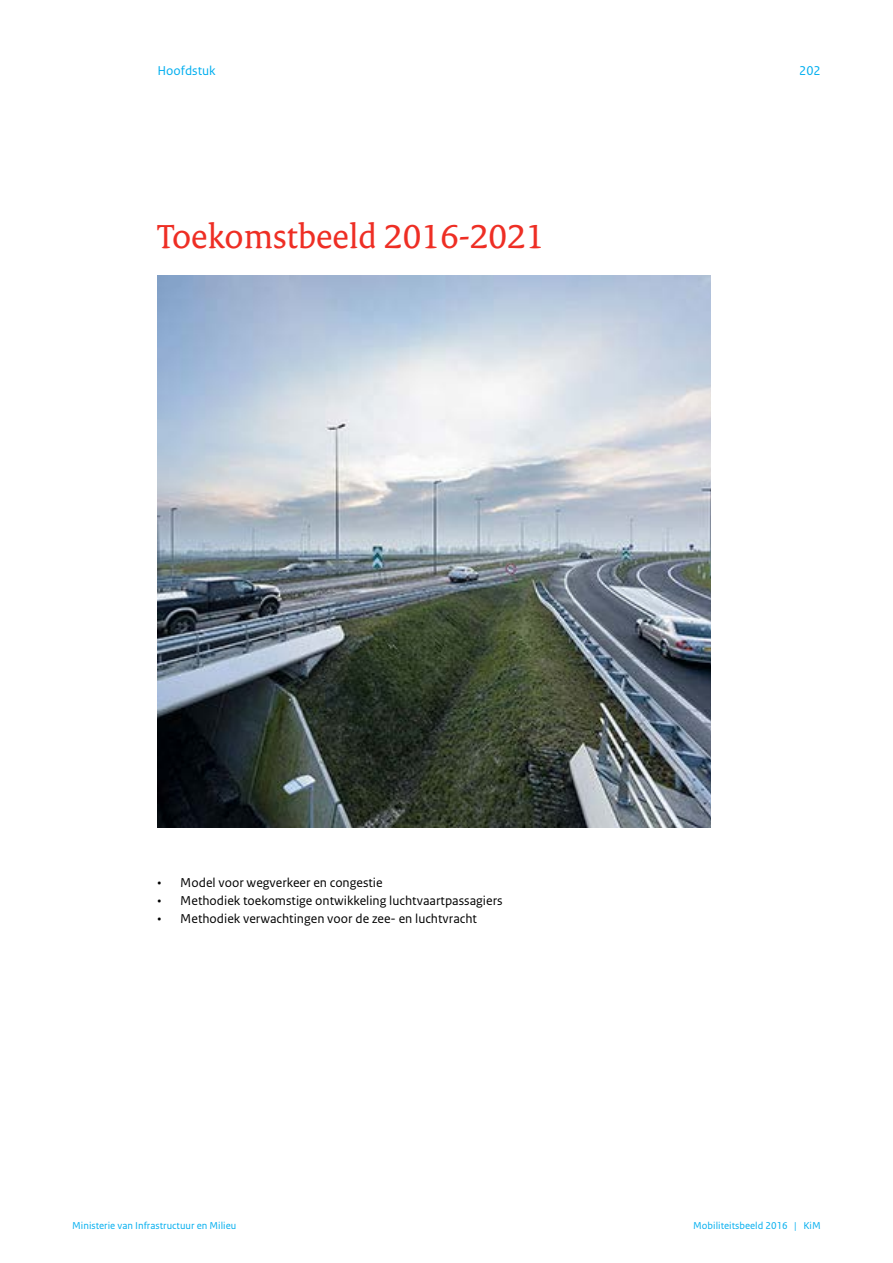
<style>
.page{position:relative;width:893px;height:1263px;background:#fff}
.page>*{position:absolute;margin:0;border:0;box-sizing:border-box;transform-origin:0 0}
.t1{font:36px "Rijksoverheid Serif";color:#ee2e24}
.t2{font:13.5px "Rijksoverheid Sans Text";color:#000}
.t3{font:13.5px "Rijksoverheid Sans Text";color:#00aeef}
.t4{font:10.5px "Rijksoverheid Sans Text";color:#00aeef}
</style>
<div class="page">
<img style="left:157px;top:275px;width:553px;height:553px">
<p class="t3" style="left:157px;top:63px;width:60px">Hoofdstuk</p>
<p class="t3" style="left:799px;top:63px;width:23px">202</p>
<h1 class="t1" style="left:157px;top:215px;width:389px">Toekomstbeeld 2016-2021</h1>
<p class="t2" style="left:157px;top:875px;width:227px">• Model voor wegverkeer en congestie</p>
<p class="t2" style="left:157px;top:893px;width:347px">• Methodiek toekomstige ontwikkeling luchtvaartpassagiers</p>
<p class="t2" style="left:157px;top:911px;width:321px">• Methodiek verwachtingen voor de zee- en luchtvracht</p>
<p class="t4" style="left:72px;top:1220px;width:165px">Ministerie van Infrastructuur en Milieu</p>
<p class="t4" style="left:693px;top:1220px;width:129px">Mobiliteitsbeeld 2016 | KiM</p>
</div>
